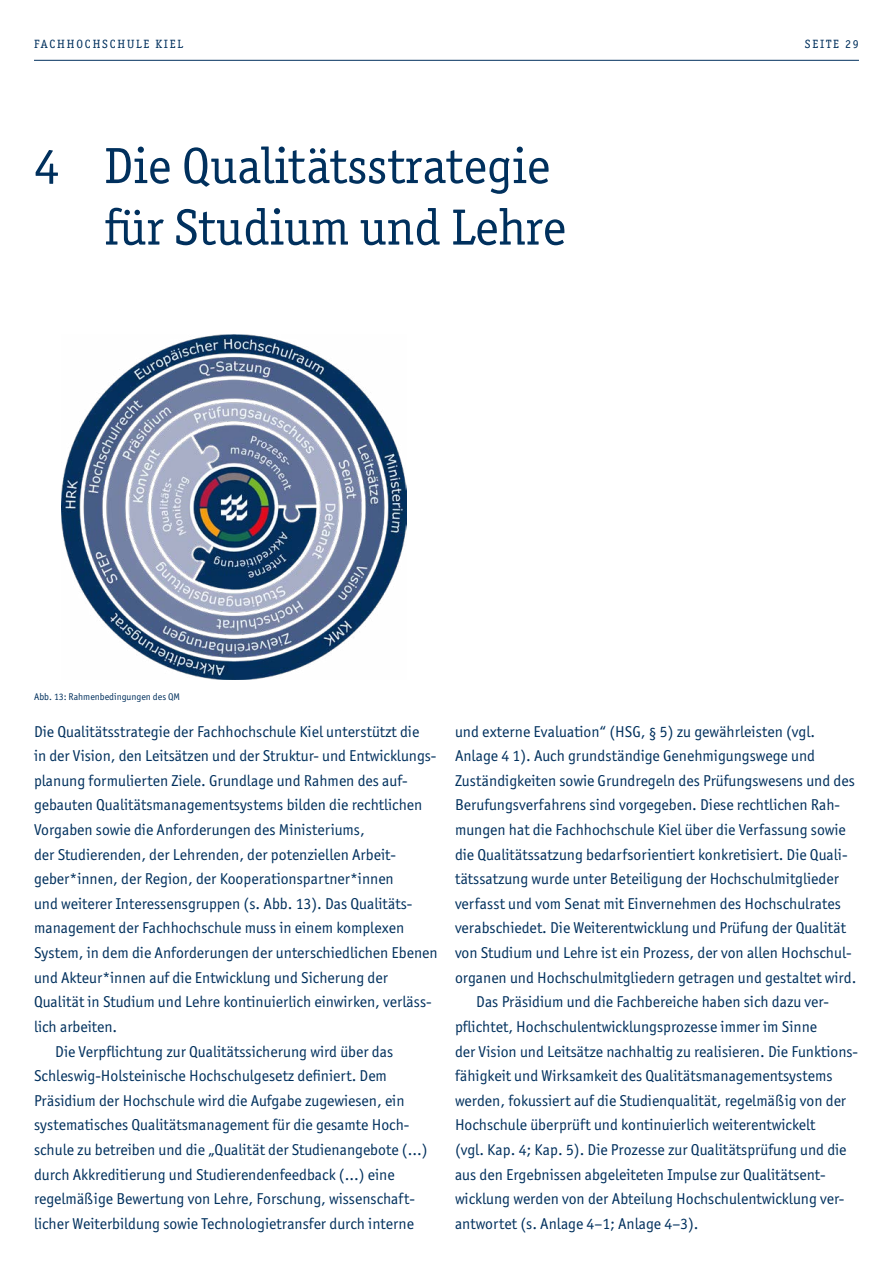
<style>
.page{position:relative;width:893px;height:1263px;background:#fff}
.page>*{position:absolute;margin:0;border:0;box-sizing:border-box;transform-origin:0 0}
.t1{font:51px/61.5px "Officina Ser ITC Std";color:#00305d}
.p-einzug_4mm{font:15.75px/24.6px "Officina Sans ITC Std";color:#00305d}
.t2{font:12px "Officina Ser ITC Std";letter-spacing:.15em;color:#00305d}
.Abbildung{font:9.75px "Officina Sans ITC Std";color:#00305d}
</style>
<div class="page">
<hr style="left:34px;top:60px;width:825px;height:1px;background:#00305d">
<img style="left:61px;top:334px;width:346px;height:346px">
<p class="t2" style="left:34px;top:37px;width:151px">FACHHOCHSCHULE KIEL</p>
<p class="t2" style="left:805px;top:37px;width:55px">SEITE 29</p>
<h3 class="t1" style="left:104px;top:135px;width:463px;text-indent:-70px">4 Die Qualitätsstrategie für Studium und Lehre</h3>
<p class="Abbildung" style="left:34px;top:691px;width:148px">Abb. 13: Rahmenbedingungen des QM</p>
<p class="p-einzug_4mm" style="left:34px;top:719px;width:405px">Die Qualitätsstrategie der Fachhochschule Kiel unterstützt die<br>in der Vision, den Leitsätzen und der Struktur- und Entwicklungs&shy;planung formulierten Ziele. Grundlage und Rahmen des auf&shy;gebauten Qualitätsmanagementsystems bilden die rechtlichen Vorgaben sowie die Anforderungen des Ministeriums,<br>der Studierenden, der Lehrenden, der potenziellen Arbeit&shy;geber*innen, der Region, der Kooperationspartner*innen<br>und weiterer Interessensgruppen (s. Abb. 13). Das Qualitäts&shy;management der Fachhochschule muss in einem komplexen System, in dem die Anforderungen der unterschiedlichen Ebenen und Akteur*innen auf die Entwicklung und Sicherung der Qualität in Studium und Lehre kontinuierlich einwirken, verläss&shy;lich arbeiten.</p>
<p class="p-einzug_4mm" style="left:34px;top:1039px;width:395px;text-indent:21px">Die Verpflichtung zur Qualitätssicherung wird über das Schleswig-Holsteinische Hochschulgesetz definiert. Dem Präsidium der Hochschule wird die Aufgabe zugewiesen, ein systematisches Qualitätsmanagement für die gesamte Hoch&shy;schule zu betreiben und die „Qualität der Studienangebote (…) durch Akkreditierung und Studierendenfeedback (…) eine regelmäßige Bewertung von Lehre, Forschung, wissenschaft&shy;licher Weiterbildung sowie Technologietransfer durch interne</p>
<p class="p-einzug_4mm" style="left:455px;top:719px;width:403px">und externe Evaluation“ (HSG, § 5) zu gewährleisten (vgl.<br>Anlage 4 1). Auch grundständige Genehmigungswege und Zuständigkeiten sowie Grundregeln des Prüfungswesens und des Berufungsverfahrens sind vorgegeben. Diese rechtlichen Rah&shy;mungen hat die Fachhochschule Kiel über die Verfassung sowie die Qualitätssatzung bedarfsorientiert konkretisiert. Die Quali&shy;tätssatzung wurde unter Beteiligung der Hochschulmitglieder verfasst und vom Senat mit Einvernehmen des Hochschulrates verabschiedet. Die Weiterentwicklung und Prüfung der Qualität von Studium und Lehre ist ein Prozess, der von allen Hochschul&shy;organen und Hochschulmitgliedern getragen und gestaltet wird.</p>
<p class="p-einzug_4mm" style="left:455px;top:989px;width:405px;text-indent:21px">Das Präsidium und die Fachbereiche haben sich dazu ver&shy;pflichtet, Hochschulentwicklungsprozesse immer im Sinne<br>der Vision und Leitsätze nachhaltig zu realisieren. Die Funktions&shy;fähigkeit und Wirksamkeit des Qualitätsmanagementsystems werden, fokussiert auf die Studienqualität, regelmäßig von der Hochschule überprüft und kontinuierlich weiterentwickelt<br>(vgl. Kap. 4; Kap. 5). Die Prozesse zur Qualitätsprüfung und die aus den Ergebnissen abgeleiteten Impulse zur Qualitätsent&shy;wicklung werden von der Abteilung Hochschulentwicklung ver&shy;antwortet (s. Anlage 4–1; Anlage 4–3).</p>
</div>
